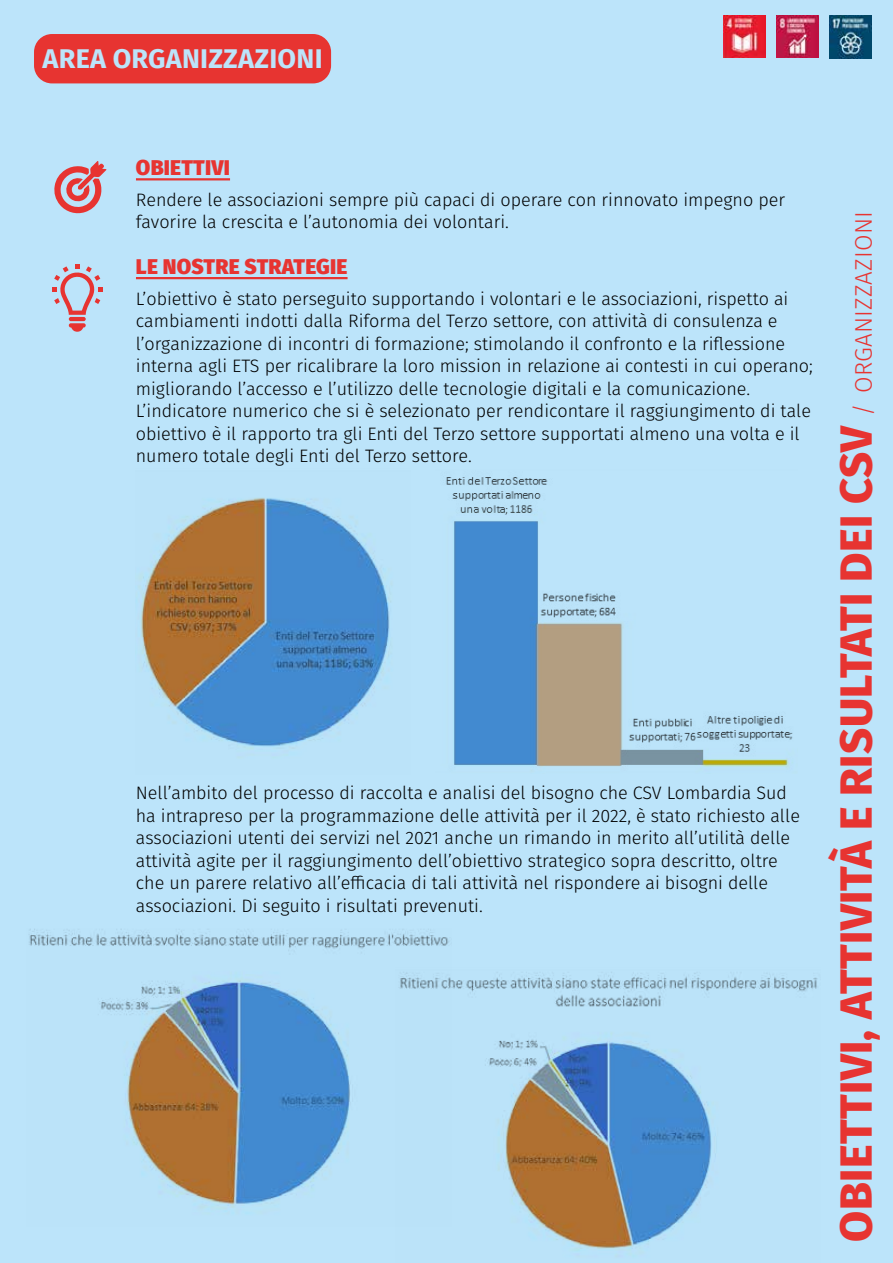
<style>
.page{position:relative;width:893px;height:1263px;background:#bce4fa}
.page>*{position:absolute;margin:0;border:0;box-sizing:border-box;transform-origin:0 0}
.t1{font:800 45px "Fira Sans";letter-spacing:.01em;color:#e73431}
.t2{font:700 27px "Fira Sans";letter-spacing:.01em;color:#bce4fa}
.t3{font:900 21px "Fira Sans";letter-spacing:.01em;color:#e73431}
.t4{font:300 18px/22.5px "Fira Sans";color:#000}
.s1{font-weight:300;font-size:24px}
</style>
<div class="page">
<hr style="left:136px;top:178px;width:94px;height:2px;background:#e73431">
<hr style="left:136px;top:277px;width:212px;height:2px;background:#e73431">
<div style="left:34px;top:34px;width:297px;height:49px;background:#e73431;border-radius:18px"></div>
<svg style="left:54px;top:161px;width:53px;height:53px"></svg>
<svg style="left:52px;top:264px;width:51px;height:68px"></svg>
<img style="left:723px;top:16px;width:43px;height:42px">
<img style="left:776px;top:16px;width:43px;height:42px">
<img style="left:829px;top:16px;width:43px;height:42px">
<img style="left:136px;top:497px;width:256px;height:261px">
<img style="left:446px;top:477px;width:347px;height:294px">
<img style="left:29px;top:929px;width:421px;height:285px">
<img style="left:395px;top:967px;width:423px;height:290px">
<h2 class="t2" style="left:43px;top:36px;width:281px">AREA ORGANIZZAZIONI</h2>
<p class="t3" style="left:136px;top:149px;width:95px">OBIETTIVI</p>
<p class="t4" style="left:136px;top:188px;width:651px">Rendere le associazioni sempre più capaci di operare con rinnovato impegno per favorire la crescita e l’autonomia dei volontari.</p>
<p class="t3" style="left:136px;top:247px;width:213px">LE NOSTRE STRATEGIE</p>
<p class="t4" style="left:136px;top:287px;width:679px">L’obiettivo è stato perseguito supportando i volontari e le associazioni, rispetto ai cambiamenti indotti dalla Riforma del Terzo settore, con attività di consulenza e l’organizzazione di incontri di formazione; stimolando il confronto e la riflessione interna agli ETS per ricalibrare la loro mission in relazione ai contesti in cui operano; migliorando l’accesso e l’utilizzo delle tecnologie digitali e la comunicazione.<br>L’indicatore numerico che si è selezionato per rendicontare il raggiungimento di tale obiettivo è il rapporto tra gli Enti del Terzo settore supportati almeno una volta e il numero totale degli Enti del Terzo settore.</p>
<p class="t4" style="left:136px;top:782px;width:666px">Nell’ambito del processo di raccolta e analisi del bisogno che CSV Lombardia Sud ha intrapreso per la programmazione delle attività per il 2022, è stato richiesto alle associazioni utenti dei servizi nel 2021 anche un rimando in merito all’utilità delle attività agite per il raggiungimento dell’obiettivo strategico sopra descritto, oltre che un parere relativo all’efficacia di tali attività nel rispondere ai bisogni delle associazioni. Di seguito i risultati prevenuti.</p>
<h1 class="t1" style="left:817px;top:1241px;width:1032px;rotate:-90deg">OBIETTIVI, ATTIVITÀ E RISULTATI DEI CSV <span class="s1">/ ORGANIZZAZIONI</span></h1>
</div>
